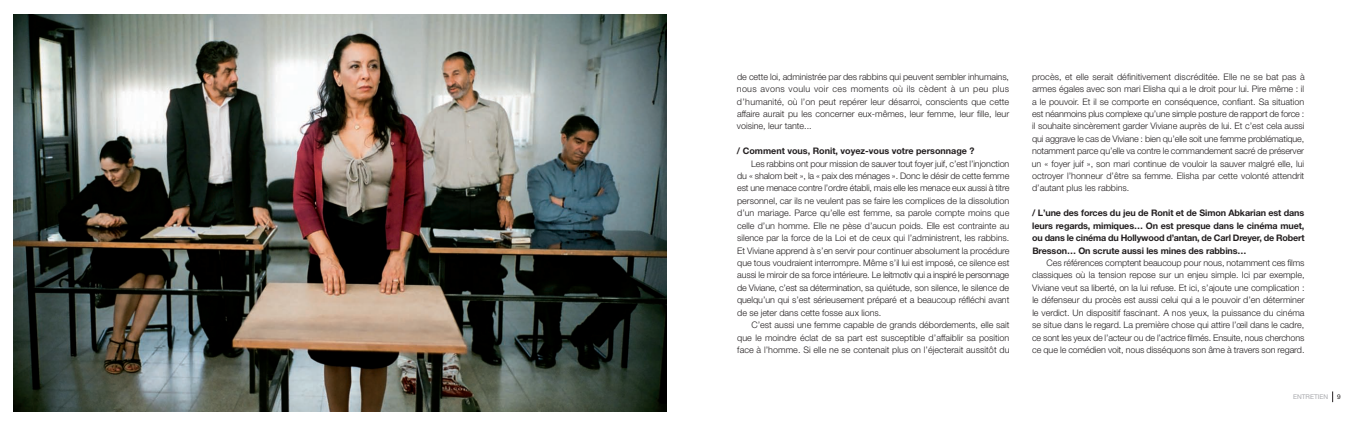
<style>
.page{position:relative;width:1361px;height:426px;background:#fff}
.page>*{position:absolute;margin:0;border:0;box-sizing:border-box;transform-origin:0 0}
.t1{font:300 9px/12.4px "Helvetica Neue";color:#231f20;text-align:justify}
.t2{font:700 9px/12.4px "Helvetica Neue";letter-spacing:-.01em;color:#231f20;text-align:justify}
.t3{font:6.5px "Helvetica Neue";color:#a8a9ad}
.t4{font:6.5px "Helvetica Neue";color:#231f20}
</style>
<div class="page">
<img style="left:14px;top:14px;width:652px;height:397px">
<p class="t1" style="left:737px;top:71px;width:274px">de cette loi, administrée par des rabbins qui peuvent sembler inhumains, nous avons voulu voir ces moments où ils cèdent à un peu plus d’humanité, où l’on peut repérer leur désarroi, conscients que cette affaire aurait pu les concerner eux-mêmes, leur femme, leur fille, leur voisine, leur tante...</p>
<p class="t2" style="left:737px;top:145px;width:239px">/ Comment vous, Ronit, voyez-vous votre personnage ?</p>
<p class="t1" style="left:737px;top:158px;width:274px;text-indent:14px">Les rabbins ont pour mission de sauver tout foyer juif, c’est l’injonction du « shalom beit », la « paix des ménages ». Donc le désir de cette femme est une menace contre l’ordre établi, mais elle les menace eux aussi à titre personnel, car ils ne veulent pas se faire les complices de la dissolution d’un mariage. Parce qu’elle est femme, sa parole compte moins que celle d’un homme. Elle ne pèse d’aucun poids. Elle est contrainte au silence par la force de la Loi et de ceux qui l’administrent, les rabbins.<br>Et Viviane apprend à s’en servir pour continuer absolument la procédure que tous voudraient interrompre. Même s’il lui est imposé, ce silence est aussi le miroir de sa force intérieure. Le leitmotiv qui a inspiré le personnage de Viviane, c’est sa détermination, sa quiétude, son silence, le silence de quelqu’un qui s’est sérieusement préparé et a beaucoup réfléchi avant de se jeter dans cette fosse aux lions.</p>
<p class="t1" style="left:737px;top:319px;width:274px;text-indent:14px">C’est aussi une femme capable de grands débordements, elle sait que le moindre éclat de sa part est susceptible d’affaiblir sa position face à l’homme. Si elle ne se contenait plus on l’éjecterait aussitôt du</p>
<p class="t1" style="left:1032px;top:71px;width:274px">procès, et elle serait définitivement discréditée. Elle ne se bat pas à armes égales avec son mari Elisha qui a le droit pour lui. Pire même : il a le pouvoir. Et il se comporte en conséquence, confiant. Sa situation est néanmoins plus complexe qu’une simple posture de rapport de force : il souhaite sincèrement garder Viviane auprès de lui. Et c’est cela aussi qui aggrave le cas de Viviane : bien qu’elle soit une femme problématique, notamment parce qu’elle va contre le commandement sacré de préserver un « foyer juif », son mari continue de vouloir la sauver malgré elle, lui octroyer l’honneur d’être sa femme. Elisha par cette volonté attendrit d’autant plus les rabbins.</p>
<p class="t2" style="left:1032px;top:207px;width:274px">/ L’une des forces du jeu de Ronit et de Simon Abkarian est dans leurs regards, mimiques… On est presque dans le cinéma muet, ou dans le cinéma du Hollywood d’antan, de Carl Dreyer, de Robert Bresson… On scrute aussi les mines des rabbins…</p>
<p class="t1" style="left:1032px;top:257px;width:274px;text-indent:14px">Ces références comptent beaucoup pour nous, notamment ces films classiques où la tension repose sur un enjeu simple. Ici par exemple, Viviane veut sa liberté, on la lui refuse. Et ici, s’ajoute une complication : le défenseur du procès est aussi celui qui a le pouvoir d’en déterminer le verdict. Un dispositif fascinant. A nos yeux, la puissance du cinéma se situe dans le regard. La première chose qui attire l’œil dans le cadre, ce sont les yeux de l’acteur ou de l’actrice filmés. Ensuite, nous cherchons ce que le comédien voit, nous disséquons son âme à travers son regard.</p>
<p class="t3" style="left:1293px;top:394px;width:36px">ENTRETIEN</p>
<p class="t4" style="left:1337px;top:394px;width:5px">9</p>
</div>
